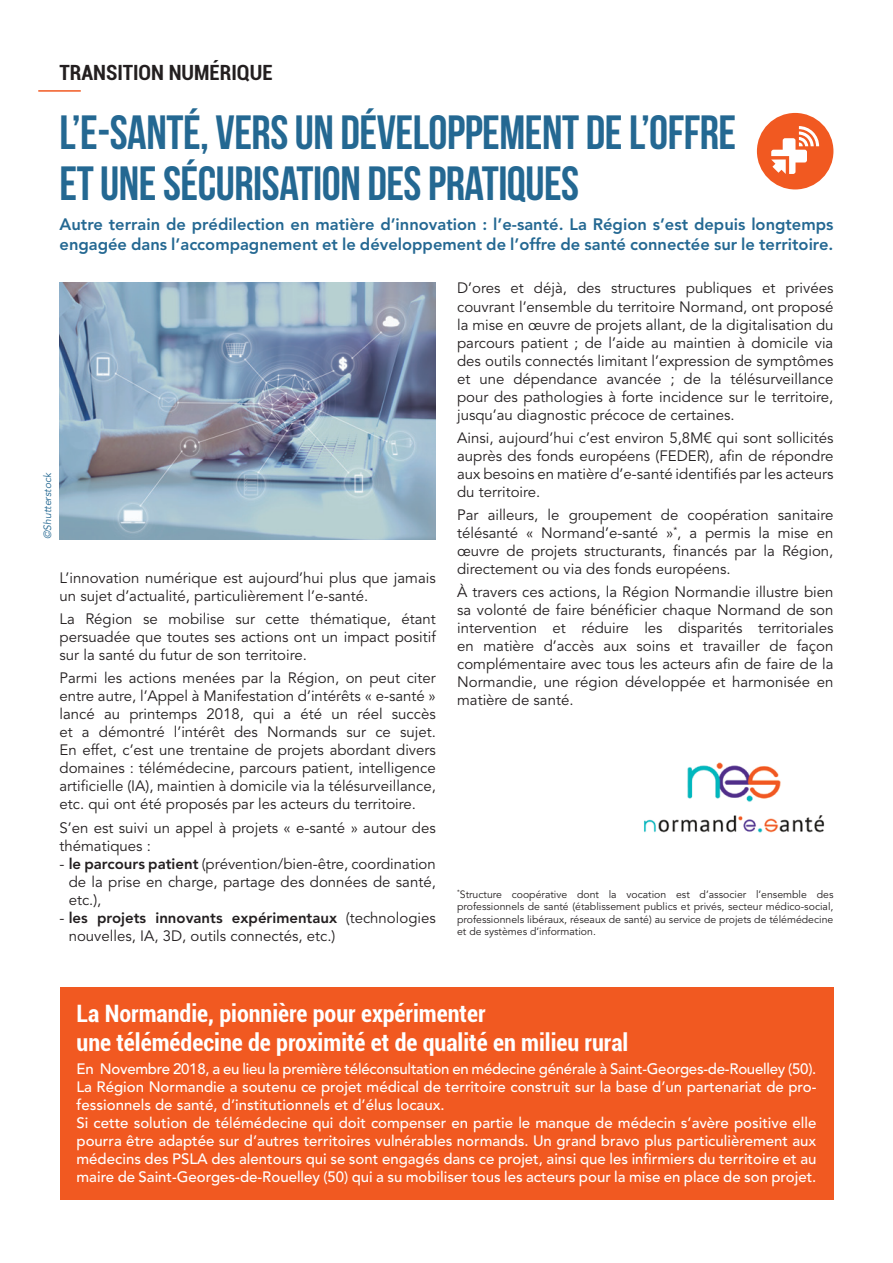
<style>
.page{position:relative;width:893px;height:1263px;background:#fff}
.page>*{position:absolute;margin:0;border:0;box-sizing:border-box;transform-origin:0 0}
.t1{font:700 48px/51px "Bebas Neue";letter-spacing:-.01em;color:#246892}
.t2{font:700 condensed 24px/28.8px "Roboto";color:#fff}
.t3{font:700 condensed 21px "Roboto";color:#231f20}
.t4{font:800 16.5px/19.8px "Avenir";color:#246892}
.t5{font:15px/18px "Avenir";color:#231f20;text-align:justify}
.t6{font:500 15px/18px "Avenir";color:#fff}
.t7{font:10.5px/12.6px "Avenir";color:#231f20;text-align:justify}
.t8{font:italic 10.5px "Avenir";letter-spacing:-.005em;color:#246892}
.s1{font-weight:800}
.s2{font-family:"Avenir Next"}
</style>
<div class="page">
<img style="left:60px;top:282px;width:376px;height:257px">
<hr style="left:38px;top:90px;width:43px;height:2px;background:#f15921">
<div style="left:757px;top:113px;width:76px;height:76px;background:#f15921;border-radius:50%"></div>
<svg style="left:771px;top:126px;width:48px;height:48px"></svg>
<img style="left:644px;top:762px;width:181px;height:71px">
<div style="left:60px;top:987px;width:773px;height:212px;background:#f15921"></div>
<p class="t3" style="left:60px;top:57px;width:215px">TRANSITION NUMÉRIQUE</p>
<p class="t1" style="left:60px;top:106px;width:678px">L’E-SANTÉ, VERS UN DÉVELOPPEMENT DE L’OFFRE<br>ET UNE SÉCURISATION DES PRATIQUES</p>
<p class="t4" style="left:60px;top:215px;width:775px">Autre terrain de prédilection en matière d’innovation : l’e-santé. La Région s’est depuis longtemps engagée dans l’accompagnement et le développement de l’offre de santé connectée sur le territoire.</p>
<p class="t8" style="left:41px;top:539px;width:68px;rotate:-90deg">©Shutterstock</p>
<p class="t5" style="left:60px;top:569px;width:378px">L’innovation numérique est aujourd’hui plus que jamais un sujet d’actualité, particulièrement l’e-santé.</p>
<p class="t5" style="left:60px;top:610px;width:378px">La Région se mobilise sur cette thématique, étant persuadée que toutes ses actions ont un impact positif sur la santé du futur de son territoire.</p>
<p class="t5" style="left:60px;top:669px;width:378px">Parmi les actions menées par la Région, on peut citer entre autre, l’Appel à Manifestation d’intérêts « e-santé » lancé au printemps 2018, qui a été un réel succès et a démontré l’intérêt des Normands sur ce sujet.<br>En effet, c’est une trentaine de projets abordant divers domaines : télémédecine, parcours patient, intelligence artificielle (IA), maintien à domicile via la télésurveillance, etc. qui ont été proposés par les acteurs du territoire.</p>
<p class="t5" style="left:60px;top:819px;width:378px">S’en est suivi un appel à projets « e-santé » autour des thématiques :</p>
<p class="t5" style="left:69px;top:855px;width:369px;text-indent:-9px">- <span class="s1">le parcours patient</span> (prévention/bien-être, coordination de la prise en charge, partage des données de santé, etc.),</p>
<p class="t5" style="left:69px;top:909px;width:369px;text-indent:-9px">- <span class="s1">les projets innovants expérimentaux</span> (technologies nouvelles, IA, 3D, outils connectés, etc.)</p>
<p class="t5" style="left:457px;top:280px;width:378px">D’ores et déjà, des structures publiques et privées couvrant l’ensemble du territoire Normand, ont proposé la mise en œuvre de projets allant, de la digitalisation du parcours patient ; de l’aide au maintien à domicile via des outils connectés limitant l’expression de symptômes et une dépendance avancée ; de la télésurveillance pour des pathologies à forte incidence sur le territoire, jusqu’au diagnostic précoce de certaines.</p>
<p class="t5" style="left:457px;top:429px;width:378px">Ainsi, aujourd’hui c’est environ 5,8M<span class="s2">€</span> qui sont sollicités auprès des fonds européens (FEDER), afin de répondre aux besoins en matière d’e-santé identifiés par les acteurs du territoire.</p>
<p class="t5" style="left:457px;top:506px;width:378px">Par ailleurs, le groupement de coopération sanitaire télésanté « Normand’e-santé »<sup>*</sup>, a permis la mise en œuvre de projets structurants, financés par la Région, directement ou via des fonds européens.</p>
<p class="t5" style="left:457px;top:584px;width:378px">À travers ces actions, la Région Normandie illustre bien sa volonté de faire bénéficier chaque Normand de son intervention et réduire les disparités territoriales en matière d’accès aux soins et travailler de façon complémentaire avec tous les acteurs afin de faire de la Normandie, une région développée et harmonisée en matière de santé.</p>
<p class="t7" style="left:457px;top:888px;width:378px"><sup>*</sup>Structure coopérative dont la vocation est d’associer l’ensemble des professionnels de santé (établissement publics et privés, secteur médico-social, professionnels libéraux, réseaux de santé) au service de projets de télémédecine et de systèmes d’information.</p>
<p class="t2" style="left:77px;top:998px;width:553px">La Normandie, pionnière pour expérimenter<br>une télémédecine de proximité et de qualité en milieu rural</p>
<p class="t6" style="left:77px;top:1060px;width:741px">En Novembre 2018, a eu lieu la première téléconsultation en médecine générale à Saint-Georges-de-Rouelley (50).</p>
<p class="t6" style="left:77px;top:1078px;width:741px">La Région Normandie a soutenu ce projet médical de territoire construit sur la base d’un partenariat de pro&shy;fessionnels de santé, d’institutionnels et d’élus locaux.</p>
<p class="t6" style="left:77px;top:1114px;width:741px;text-align:justify">Si cette solution de télémédecine qui doit compenser en partie le manque de médecin s’avère positive elle pourra être adaptée sur d’autres territoires vulnérables normands. Un grand bravo plus particulièrement aux médecins des PSLA des alentours qui se sont engagés dans ce projet, ainsi que les infirmiers du territoire et au maire de Saint-Georges-de-Rouelley (50) qui a su mobiliser tous les acteurs pour la mise en place de son projet.</p>
</div>
